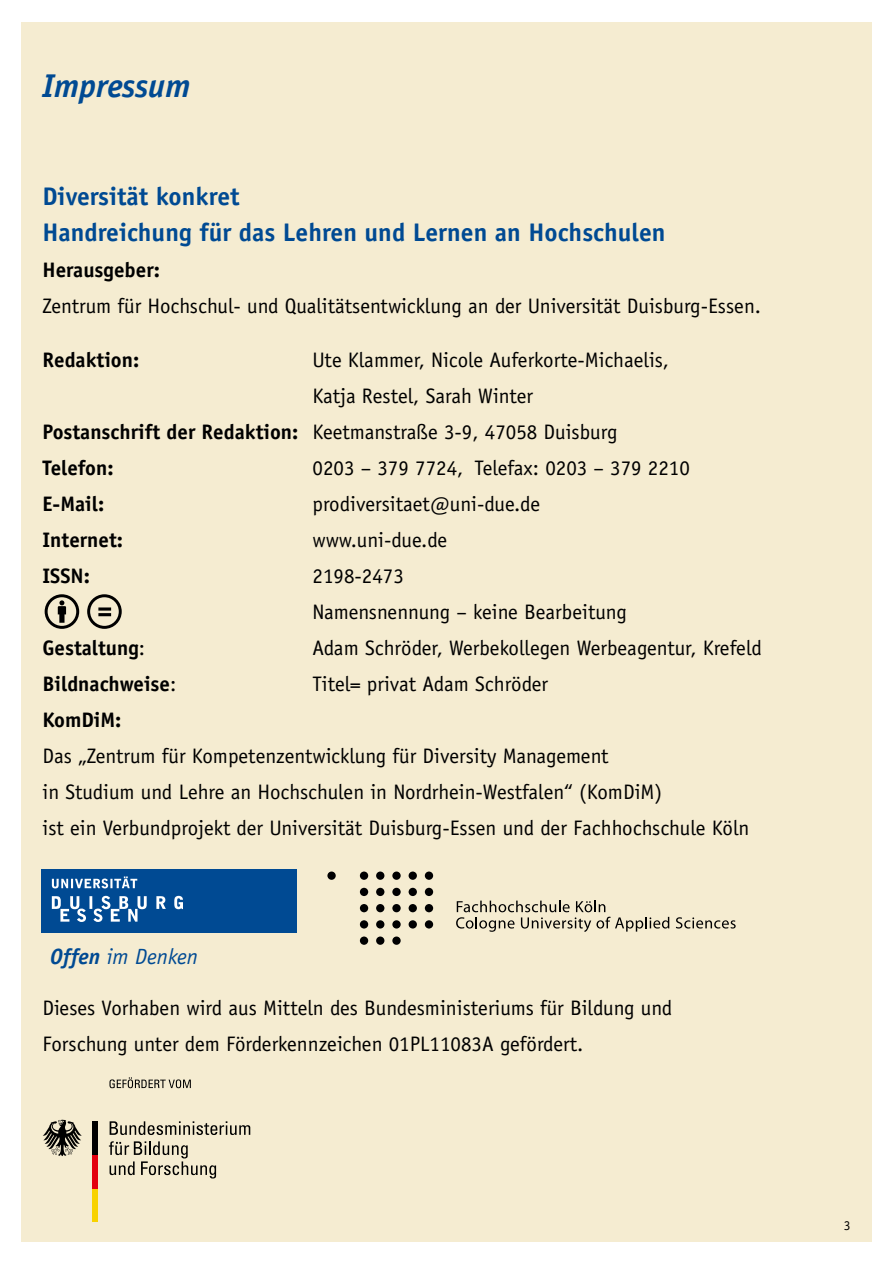
<style>
.page{position:relative;width:893px;height:1263px;background:#fff}
.page>*{position:absolute;margin:0;border:0;box-sizing:border-box;transform-origin:0 0}
.t1{font:italic 700 33px "Officina Sans";color:#004a93}
.t2{font:700 25.5px/36px "Officina Sans";color:#004a93}
.t3{font:italic 22.05px "Officina Sans";color:#004a93}
.t4{font:21px/36px "Officina Sans";color:#000}
.t5{font:700 21px "Officina Sans";color:#000}
.t6{font:13.5px "Officina Sans";color:#000}
.s1{font-weight:700}
.s2{font-weight:400}
</style>
<div class="page">
<div style="left:21px;top:22px;width:851px;height:1220px;background:#f5ecd1"></div>
<div style="left:42px;top:870px;width:255px;height:63px;background:#004a93"></div>
<svg style="left:52px;top:896px;width:131px;height:26px"></svg>
<svg style="left:52px;top:876px;width:85px;height:12px"></svg>
<div style="left:327px;top:871px;width:9px;height:9px;background:#000001;border-radius:50%"></div>
<div style="left:360px;top:871px;width:8px;height:9px;background:#000001;border-radius:50%"></div>
<div style="left:376px;top:871px;width:8px;height:9px;background:#000001;border-radius:50%"></div>
<svg style="left:392px;top:871px;width:9px;height:9px"></svg>
<div style="left:409px;top:871px;width:8px;height:9px;background:#000001;border-radius:50%"></div>
<div style="left:425px;top:871px;width:8px;height:9px;background:#000001;border-radius:50%"></div>
<div style="left:360px;top:888px;width:8px;height:8px;background:#000001;border-radius:50%"></div>
<div style="left:376px;top:888px;width:8px;height:8px;background:#000001;border-radius:50%"></div>
<div style="left:392px;top:888px;width:9px;height:8px;background:#000001;border-radius:50%"></div>
<div style="left:409px;top:888px;width:8px;height:8px;background:#000001;border-radius:50%"></div>
<div style="left:425px;top:888px;width:8px;height:8px;background:#000001;border-radius:50%"></div>
<div style="left:360px;top:904px;width:8px;height:8px;background:#000001;border-radius:50%"></div>
<div style="left:376px;top:904px;width:8px;height:8px;background:#000001;border-radius:50%"></div>
<div style="left:392px;top:904px;width:9px;height:8px;background:#000001;border-radius:50%"></div>
<div style="left:409px;top:904px;width:8px;height:8px;background:#000001;border-radius:50%"></div>
<div style="left:425px;top:904px;width:8px;height:8px;background:#000001;border-radius:50%"></div>
<div style="left:360px;top:920px;width:8px;height:8px;background:#000001;border-radius:50%"></div>
<div style="left:376px;top:920px;width:8px;height:8px;background:#000001;border-radius:50%"></div>
<div style="left:392px;top:920px;width:9px;height:8px;background:#000001;border-radius:50%"></div>
<div style="left:409px;top:920px;width:8px;height:8px;background:#000001;border-radius:50%"></div>
<div style="left:425px;top:920px;width:8px;height:8px;background:#000001;border-radius:50%"></div>
<svg style="left:456px;top:900px;width:213px;height:32px"></svg>
<svg style="left:676px;top:917px;width:60px;height:11px"></svg>
<div style="left:360px;top:936px;width:8px;height:9px;background:#000001;border-radius:50%"></div>
<div style="left:376px;top:936px;width:8px;height:9px;background:#000001;border-radius:50%"></div>
<svg style="left:392px;top:936px;width:9px;height:9px"></svg>
<svg style="left:109px;top:1141px;width:107px;height:37px"></svg>
<svg style="left:110px;top:1121px;width:140px;height:14px"></svg>
<div style="left:92px;top:1188px;width:6px;height:34px;background:#f8d200"></div>
<div style="left:92px;top:1155px;width:6px;height:33px;background:#e3000f"></div>
<div style="left:92px;top:1121px;width:6px;height:34px;background:#000"></div>
<svg style="left:43px;top:1120px;width:39px;height:36px"></svg>
<svg style="left:109px;top:1077px;width:82px;height:11px"></svg>
<svg style="left:87px;top:594px;width:35px;height:35px"></svg>
<svg style="left:98px;top:607px;width:13px;height:4px"></svg>
<svg style="left:45px;top:594px;width:34px;height:35px"></svg>
<h1 class="t1" style="left:43px;top:65px;width:149px">Impressum</h1>
<p class="t2" style="left:43px;top:178px;width:624px">Diversität konkret<br>Handreichung für das Lehren und Lernen an Hochschulen</p>
<p class="t5" style="left:43px;top:256px;width:119px">Herausgeber:</p>
<p class="t4" style="left:43px;top:287px;width:720px">Zentrum für Hochschul- und Qualitätsentwicklung an der Universität Duisburg-Essen.</p>
<p class="t5" style="left:43px;top:346px;width:98px">Redaktion:</p>
<p class="t4" style="left:313px;top:341px;width:358px">Ute Klammer, Nicole Auferkorte-Michaelis,</p>
<p class="t4" style="left:313px;top:377px;width:222px">Katja Restel, Sarah Winter</p>
<p class="t4" style="left:43px;top:413px;width:576px"><span class="s1">Postanschrift der Redaktion:</span> Keetmanstraße 3-9, 47058 Duisburg</p>
<p class="t5" style="left:43px;top:454px;width:73px">Telefon:</p>
<p class="t4" style="left:313px;top:449px;width:379px">0203 – 379 7724, Telefax: 0203 – 379 2210</p>
<p class="t5" style="left:43px;top:490px;width:63px">E-Mail:</p>
<p class="t4" style="left:312px;top:485px;width:229px">prodiversitaet@uni-due.de</p>
<p class="t5" style="left:43px;top:526px;width:82px">Internet:</p>
<p class="t4" style="left:312px;top:521px;width:136px">www.uni-due.de</p>
<p class="t5" style="left:43px;top:562px;width:49px">ISSN:</p>
<p class="t4" style="left:312px;top:557px;width:316px">2198-2473<br>Namensnennung – keine Bearbeitung</p>
<p class="t5" style="left:43px;top:634px;width:104px">Gestaltung<span class="s2">:</span></p>
<p class="t4" style="left:313px;top:629px;width:451px">Adam Schröder, Werbekollegen Werbeagentur, Krefeld</p>
<p class="t5" style="left:43px;top:670px;width:135px">Bildnachweise<span class="s2">:</span></p>
<p class="t4" style="left:313px;top:665px;width:237px">Titel= privat Adam Schröder</p>
<p class="t5" style="left:43px;top:706px;width:80px">KomDiM:</p>
<p class="t4" style="left:43px;top:737px;width:708px">Das „Zentrum für Kompetenzentwicklung für Diversity Management<br>in Studium und Lehre an Hochschulen in Nordrhein-Westfalen“ (KomDiM)<br>ist ein Verbundprojekt der Universität Duisburg-Essen und der Fachhochschule Köln</p>
<p class="t3" style="left:50px;top:944px;width:149px"><span class="s1">Offen</span> im Denken</p>
<p class="t4" style="left:43px;top:989px;width:631px">Dieses Vorhaben wird aus Mitteln des Bundesministeriums für Bildung und<br>Forschung unter dem Förderkennzeichen 01PL11083A gefördert.</p>
<p class="t6" style="left:844px;top:1218px;width:8px">3</p>
</div>
